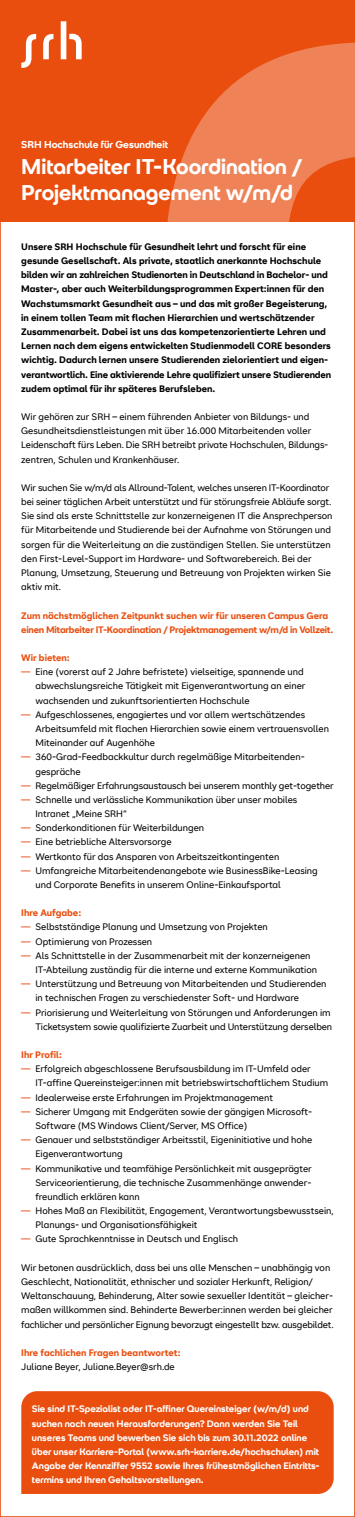
<style>
.page{position:relative;width:355px;height:1517px;background:#fff}
.page>*{position:absolute;margin:0;border:0;box-sizing:border-box;transform-origin:0 0}
.t1{font:700 21.25px/26.2px "SRH Headline";color:#fff}
.t2{font:700 10px "SRH Headline";color:#fff}
.t3{font:9.38px/14.1px "SRH Text";color:#000}
.t4{font:700 9.38px/14.1px "SRH Text";color:#000}
.t5{font:700 9.38px/14.1px "SRH Headline";color:#fff}
.t6{font:700 9.38px/14.1px "SRH Text";letter-spacing:-.025em;color:#e94e0f}
.t7{font:700 9.38px "SRH Text";color:#e94e0f}
.s1{color:#e94e0f}
</style>
<div class="page">
<div style="left:0;top:0;width:354px;height:221px;background:#e94e0f"></div>
<svg style="left:21px;top:21px;width:60px;height:47px"></svg>
<svg style="left:65px;top:42px;width:289px;height:179px"></svg>
<div style="left:21px;top:1391px;width:312px;height:103px;background:#e94e0f"></div>
<p class="t2" style="left:21px;top:138px;width:148px">SRH Hochschule für Gesundheit</p>
<h1 class="t1" style="left:21px;top:153px;width:282px">Mitarbeiter IT-Koordination /<br>Projektmanagement w/m/d</h1>
<p class="t4" style="left:21px;top:239px;width:311px">Unsere SRH Hochschule für Gesundheit lehrt und forscht für eine gesunde Gesellschaft. Als private, staatlich anerkannte Hochschule bilden wir an zahlreichen Studienorten in Deutschland in Bachelor- und Master-, aber auch Weiterbildungsprogrammen Expert:innen für den Wachstumsmarkt Gesundheit aus – und das mit großer Begeisterung, in einem tollen Team mit flachen Hierarchien und wertschätzender Zusammenarbeit. Dabei ist uns das kompetenzorientierte Lehren und Lernen nach dem eigens entwickelten Studienmodell CORE besonders wichtig. Dadurch lernen unsere Studierenden zielorientiert und eigen&shy;verantwortlich. Eine aktivierende Lehre qualifiziert unsere Studierenden zudem optimal für ihr späteres Berufsleben.</p>
<p class="t3" style="left:21px;top:410px;width:308px">Wir gehören zur SRH – einem führenden Anbieter von Bildungs- und Gesundheitsdienstleistungen mit über 16.000 Mitarbeitenden voller Leidenschaft fürs Leben. Die SRH betreibt private Hochschulen, Bildungs&shy;zentren, Schulen und Krankenhäuser.</p>
<p class="t3" style="left:21px;top:481px;width:312px">Wir suchen Sie w/m/d als Allround-Talent, welches unseren IT-Koordinator bei seiner täglichen Arbeit unterstützt und für störungsfreie Abläufe sorgt.<br>Sie sind als erste Schnittstelle zur konzerneigenen IT die Ansprechperson für Mitarbeitende und Studierende bei der Aufnahme von Störungen und sorgen für die Weiterleitung an die zuständigen Stellen. Sie unterstützen den First-Level-Support im Hardware- und Softwarebereich. Bei der Planung, Umsetzung, Steuerung und Betreuung von Projekten wirken Sie aktiv mit.</p>
<p class="t6" style="left:21px;top:608px;width:313px">Zum nächstmöglichen Zeitpunkt suchen wir für unseren Campus Gera einen Mitarbeiter IT-Koordination / Projektmanagement w/m/d in Vollzeit.</p>
<p class="t7" style="left:21px;top:652px;width:50px">Wir bieten:</p>
<p class="t3" style="left:35px;top:665px;width:271px;text-indent:-14px"><span class="s1">—</span> Eine (vorerst auf 2 Jahre befristete) vielseitige, spannende und abwechslungsreiche Tätigkeit mit Eigenverantwortung an einer wachsenden und zukunftsorientierten Hochschule</p>
<p class="t3" style="left:35px;top:707px;width:295px;text-indent:-14px"><span class="s1">—</span> Aufgeschlossenes, engagiertes und vor allem wertschätzendes<br>Arbeitsumfeld mit flachen Hierarchien sowie einem vertrauensvollen<br>Miteinander auf Augenhöhe</p>
<p class="t3" style="left:35px;top:750px;width:270px;text-indent:-14px"><span class="s1">—</span> 360-Grad-Feedbackkultur durch regelmäßige Mitarbeitenden&shy;gespräche</p>
<p class="t3" style="left:21px;top:778px;width:313px"><span class="s1">—</span> Regelmäßiger Erfahrungsaustausch bei unserem monthly get-together</p>
<p class="t3" style="left:35px;top:792px;width:263px;text-indent:-14px"><span class="s1">—</span> Schnelle und verlässliche Kommunikation über unser mobiles<br>Intranet „Meine SRH“</p>
<p class="t3" style="left:21px;top:821px;width:184px"><span class="s1">—</span> Sonderkonditionen für Weiterbildungen</p>
<p class="t3" style="left:21px;top:835px;width:152px"><span class="s1">—</span> Eine betriebliche Altersvorsorge</p>
<p class="t3" style="left:21px;top:849px;width:259px"><span class="s1">—</span> Wertkonto für das Ansparen von Arbeitszeitkontingenten</p>
<p class="t3" style="left:35px;top:863px;width:283px;text-indent:-14px"><span class="s1">—</span> Umfangreiche Mitarbeitendenangebote wie BusinessBike-Leasing und Corporate Benefits in unserem Online-Einkaufsportal</p>
<p class="t7" style="left:21px;top:907px;width:61px">Ihre Aufgabe:</p>
<p class="t3" style="left:21px;top:920px;width:248px"><span class="s1">—</span> Selbstständige Planung und Umsetzung von Projekten</p>
<p class="t3" style="left:21px;top:934px;width:132px"><span class="s1">—</span> Optimierung von Prozessen</p>
<p class="t3" style="left:35px;top:948px;width:283px;text-indent:-14px"><span class="s1">—</span> Als Schnittstelle in der Zusammenarbeit mit der konzerneigenen<br>IT-Abteilung zuständig für die interne und externe Kommunikation</p>
<p class="t3" style="left:35px;top:977px;width:292px;text-indent:-14px"><span class="s1">—</span> Unterstützung und Betreuung von Mitarbeitenden und Studierenden in technischen Fragen zu verschiedenster Soft- und Hardware</p>
<p class="t3" style="left:21px;top:1005px;width:312px;text-align:right"><span class="s1">—</span> Priorisierung und Weiterleitung von Störungen und Anforderungen im<br>Ticketsystem sowie qualifizierte Zuarbeit und Unterstützung derselben</p>
<p class="t7" style="left:21px;top:1049px;width:42px">Ihr Profil:</p>
<p class="t3" style="left:35px;top:1062px;width:294px;text-indent:-14px"><span class="s1">—</span> Erfolgreich abgeschlossene Berufsausbildung im IT-Umfeld oder<br>IT-affine Quereinsteiger:innen mit betriebswirtschaftlichem Studium</p>
<p class="t3" style="left:21px;top:1090px;width:253px"><span class="s1">—</span> Idealerweise erste Erfahrungen im Projektmanagement</p>
<p class="t3" style="left:35px;top:1104px;width:278px;text-indent:-14px"><span class="s1">—</span> Sicherer Umgang mit Endgeräten sowie der gängigen Microsoft-<br>Software (MS Windows Client/Server, MS Office)</p>
<p class="t3" style="left:35px;top:1133px;width:278px;text-indent:-14px"><span class="s1">—</span> Genauer und selbstständiger Arbeitsstil, Eigeninitiative und hohe<br>Eigenverantwortung</p>
<p class="t3" style="left:35px;top:1161px;width:277px;text-align:justify;text-indent:-14px"><span class="s1">—</span> Kommunikative und teamfähige Persönlichkeit mit ausgeprägter Serviceorientierung, die technische Zusammenhänge anwender&shy;freundlich erklären kann</p>
<p class="t3" style="left:35px;top:1203px;width:299px;text-indent:-14px"><span class="s1">—</span> Hohes Maß an Flexibilität, Engagement, Verantwortungsbewusstsein,<br>Planungs- und Organisationsfähigkeit</p>
<p class="t3" style="left:21px;top:1232px;width:218px"><span class="s1">—</span> Gute Sprachkenntnisse in Deutsch und Englisch</p>
<p class="t3" style="left:21px;top:1260px;width:313px">Wir betonen ausdrücklich, dass bei uns alle Menschen – unabhängig von Geschlecht, Nationalität, ethnischer und sozialer Herkunft, Religion/ Weltanschauung, Behinderung, Alter sowie sexueller Identität – gleicher&shy;maßen willkommen sind. Behinderte Bewerber:innen werden bei gleicher fachlicher und persönlicher Eignung bevorzugt eingestellt bzw. ausgebildet.</p>
<p class="t7" style="left:21px;top:1347px;width:160px">Ihre fachlichen Fragen beantwortet:</p>
<p class="t3" style="left:21px;top:1359px;width:155px">Juliane Beyer, Juliane.Beyer@srh.de</p>
<p class="t5" style="left:32px;top:1402px;width:289px">Sie sind IT-Spezialist oder IT-affiner Quereinsteiger (w/m/d) und suchen nach neuen Herausforderungen? Dann werden Sie Teil unseres Teams und bewerben Sie sich bis zum 30.11.2022 online über unser Karriere-Portal (www.srh-karriere.de/hochschulen) mit Angabe der Kennziffer 9552 sowie Ihres frühestmöglichen Eintritts&shy;termins und Ihren Gehaltsvorstellungen.</p>
</div>
